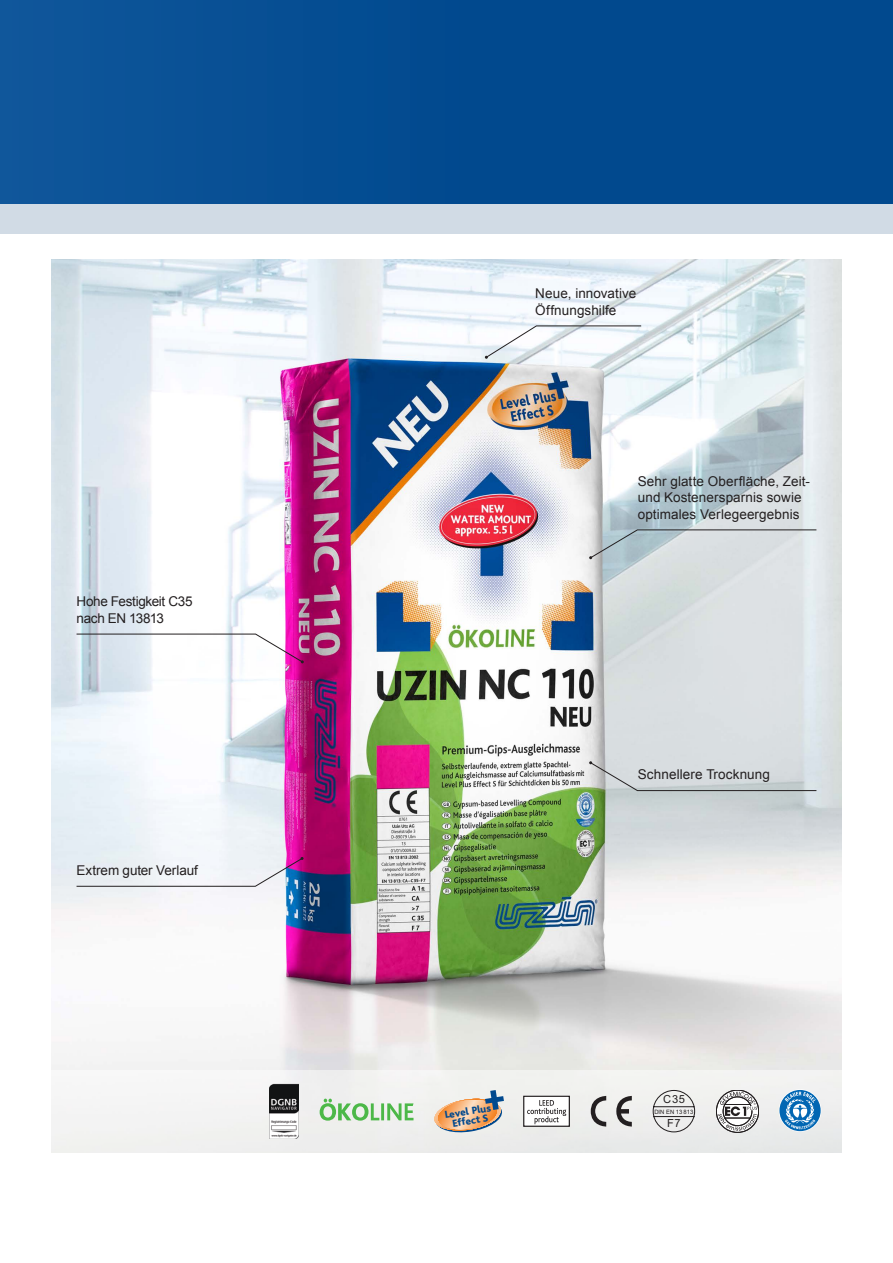
<style>
.page{position:relative;width:893px;height:1263px;background:#fff}
.page>*{position:absolute;margin:0;border:0;box-sizing:border-box;transform-origin:0 0}
.t1{font:13.5px/16.5px "Arial";letter-spacing:.005em;color:#231f20}
.t2{font:13.5px/16.5px "Arial";letter-spacing:-.025em;color:#231f20}
.t3{font:11.1px/23.7px "Arial";color:#231f20;text-align:center}
.t4{font:800 10.65px/9.4px "Bliss";color:#01498e;text-align:center}
.t5{font:6px "Arial";color:#231f20}
</style>
<div class="page">
<img style="left:51px;top:259px;width:791px;height:811px">
<div style="left:0;top:0;width:893px;height:204px;background:linear-gradient(to right,#0c5498,#00468b)"></div>
<div style="left:0;top:204px;width:893px;height:30px;background:#d1dbe5"></div>
<svg style="left:76px;top:857px;width:228px;height:30px"></svg>
<svg style="left:76px;top:633px;width:228px;height:30px"></svg>
<svg style="left:589px;top:761px;width:228px;height:30px;background:#cbd1d3"></svg>
<svg style="left:589px;top:529px;width:228px;height:30px;background:#c8d1d5"></svg>
<svg style="left:485px;top:325px;width:157px;height:34px"></svg>
<div style="left:51px;top:1070px;width:791px;height:82px;background:#f1f1ef"></div>
<svg style="left:320px;top:1098px;width:93px;height:23px"></svg>
<div style="left:523px;top:1096px;width:47px;height:31px;background:#fff"></div>
<div style="left:523px;top:1096px;width:47px;height:31px;border:1px solid #231f20"></div>
<svg style="left:527px;top:1100px;width:39px;height:24px"></svg>
<svg style="left:652px;top:1090px;width:44px;height:43px"></svg>
<svg style="left:716px;top:1090px;width:43px;height:42px"></svg>
<svg style="left:434px;top:1090px;width:70px;height:42px"></svg>
<svg style="left:779px;top:1090px;width:42px;height:41px"></svg>
<svg style="left:616px;top:1096px;width:16px;height:31px"></svg>
<svg style="left:590px;top:1096px;width:16px;height:31px"></svg>
<img style="left:269px;top:1083px;width:30px;height:56px">
<p class="t2" style="left:77px;top:594px;width:118px">Hohe Festigkeit C35 nach EN 13813</p>
<p class="t1" style="left:77px;top:862px;width:123px">Extrem guter Verlauf</p>
<p class="t1" style="left:535px;top:285px;width:103px">Neue, innovative<br>Öffnungshilfe</p>
<p class="t1" style="left:638px;top:473px;width:174px">Sehr glatte Oberfläche, Zeit-</p>
<p class="t1" style="left:638px;top:489px;width:165px">und Kostenersparnis sowie</p>
<p class="t1" style="left:638px;top:506px;width:163px">optimales Verlegeergebnis</p>
<p class="t1" style="left:638px;top:766px;width:134px">Schnellere Trocknung</p>
<p class="t4" style="left:444px;top:1110px;width:48px;rotate:-9deg">Level Plus<br>Effect S</p>
<p class="t3" style="left:663px;top:1088px;width:23px">C35<br>F7</p>
<p class="t5" style="left:654px;top:1107px;width:41px">DIN EN 13 813</p>
</div>
